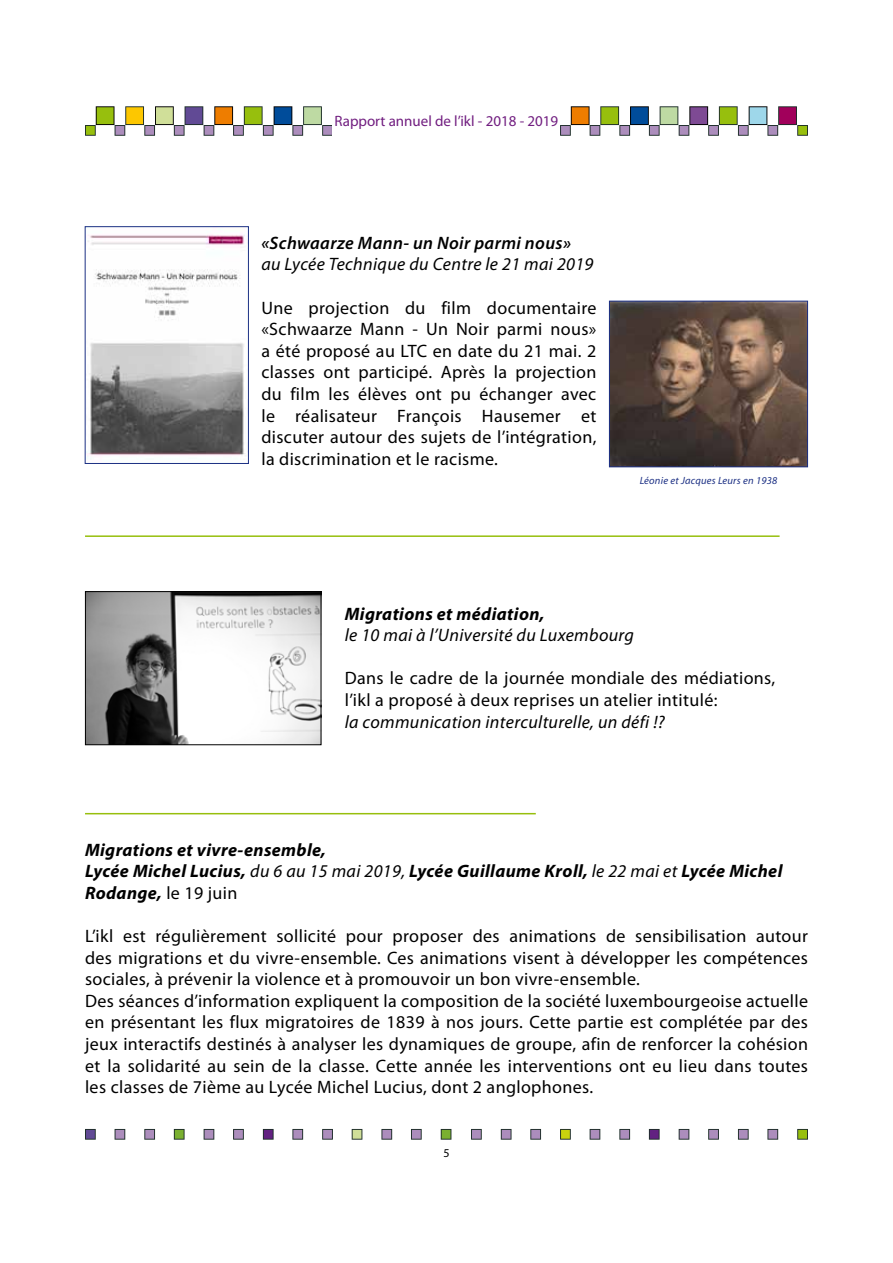
<style>
.page{position:relative;width:893px;height:1263px;background:#fff}
.page>*{position:absolute;margin:0;border:0;box-sizing:border-box;transform-origin:0 0}
.t1{font:18px/21.6px "Myriad Pro";letter-spacing:.02em;color:#000}
.t2{font:italic 700 18px/21.6px "Myriad Pro";letter-spacing:.02em;color:#000}
.t3{font:italic 18px "Myriad Pro";letter-spacing:.02em;color:#000}
.t4{font:italic 600 18px "Myriad Pro";letter-spacing:.02em;color:#000}
.t5{font:15px "Myriad Pro";color:#711e80}
.t6{font:12px "Myriad Pro";color:#000}
.t7{font:italic 10.5px "Myriad Pro";letter-spacing:.02em;color:#1c3084}
.s1{font-weight:400}
.s2{font-weight:400;font-style:normal}
</style>
<div class="page">
<svg style="left:85px;top:106px;width:723px;height:30px"></svg>
<div style="left:333px;top:103px;width:227px;height:34px;background:#fff"></div>
<svg style="left:85px;top:1129px;width:11px;height:11px"></svg>
<svg style="left:115px;top:1129px;width:10px;height:11px"></svg>
<svg style="left:144px;top:1129px;width:11px;height:11px"></svg>
<svg style="left:174px;top:1129px;width:11px;height:11px"></svg>
<svg style="left:204px;top:1129px;width:10px;height:11px"></svg>
<svg style="left:233px;top:1129px;width:11px;height:11px"></svg>
<svg style="left:263px;top:1129px;width:11px;height:11px"></svg>
<svg style="left:292px;top:1129px;width:11px;height:11px"></svg>
<svg style="left:322px;top:1129px;width:11px;height:11px"></svg>
<svg style="left:352px;top:1129px;width:10px;height:11px"></svg>
<svg style="left:381px;top:1129px;width:11px;height:11px"></svg>
<svg style="left:411px;top:1129px;width:11px;height:11px"></svg>
<svg style="left:441px;top:1129px;width:10px;height:11px"></svg>
<svg style="left:471px;top:1129px;width:11px;height:11px"></svg>
<svg style="left:501px;top:1129px;width:10px;height:11px"></svg>
<svg style="left:530px;top:1129px;width:11px;height:11px"></svg>
<svg style="left:560px;top:1129px;width:11px;height:11px"></svg>
<svg style="left:590px;top:1129px;width:10px;height:11px"></svg>
<svg style="left:619px;top:1129px;width:11px;height:11px"></svg>
<svg style="left:649px;top:1129px;width:11px;height:11px"></svg>
<svg style="left:679px;top:1129px;width:10px;height:11px"></svg>
<svg style="left:708px;top:1129px;width:11px;height:11px"></svg>
<svg style="left:738px;top:1129px;width:11px;height:11px"></svg>
<svg style="left:767px;top:1129px;width:11px;height:11px"></svg>
<svg style="left:797px;top:1129px;width:11px;height:11px"></svg>
<img style="left:87px;top:234px;width:158px;height:225px">
<div style="left:85px;top:226px;width:164px;height:238px;border:1px solid #1c3084"></div>
<hr style="left:85px;top:535px;width:695px;height:2px;background:#97bf0d">
<hr style="left:85px;top:813px;width:451px;height:1px;background:#97bf0d">
<img style="left:611px;top:303px;width:195px;height:162px">
<div style="left:609px;top:301px;width:199px;height:166px;border:1px solid #1c3084"></div>
<img style="left:87px;top:593px;width:232px;height:150px">
<div style="left:85px;top:591px;width:236px;height:154px;border:1px solid #000"></div>
<p class="t5" style="left:334px;top:111px;width:225px">Rapport annuel de l’ikl - 2018 - 2019</p>
<p class="t4" style="left:261px;top:231px;width:311px">«Schwaarze Mann- un Noir parmi nous»</p>
<p class="t3" style="left:261px;top:253px;width:334px">au Lycée Technique du Centre le 21 mai 2019</p>
<p class="t1" style="left:261px;top:296px;width:336px;text-align:justify">Une projection du film documentaire «Schwaarze Mann - Un Noir parmi nous» a été proposé au LTC en date du 21 mai. 2 classes ont participé. Après la projection du film les élèves ont pu échanger avec le réalisateur François Hausemer et discuter autour des sujets de l’intégration, la discrimination et le racisme.</p>
<p class="t7" style="left:640px;top:474px;width:139px">Léonie et Jacques Leurs en 1938</p>
<p class="t2" style="left:345px;top:602px;width:201px">Migrations et médiation,</p>
<p class="t3" style="left:345px;top:624px;width:291px">le 10 mai à l’Université du Luxembourg</p>
<p class="t1" style="left:345px;top:667px;width:432px">Dans le cadre de la journée mondiale des médiations, l’ikl a proposé à deux reprises un atelier intitulé:</p>
<p class="t3" style="left:345px;top:710px;width:322px">la communication interculturelle, un défi !?</p>
<p class="t2" style="left:85px;top:838px;width:699px">Migrations et vivre-ensemble,<br>Lycée Michel Lucius, <span class="s1">du 6 au 15 mai 2019,</span> Lycée Guillaume Kroll, <span class="s1">le 22 mai et</span> Lycée Michel<br>Rodange, <span class="s2">le 19 juin</span></p>
<p class="t1" style="left:85px;top:925px;width:725px">L’ikl est régulièrement sollicité pour proposer des animations de sensibilisation autour des migrations et du vivre-ensemble. Ces animations visent à développer les compétences sociales, à prévenir la violence et à promouvoir un bon vivre-ensemble.<br>Des séances d’information expliquent la composition de la société luxembourgeoise actuelle en présentant les flux migratoires de 1839 à nos jours. Cette partie est complétée par des jeux interactifs destinés à analyser les dynamiques de groupe, afin de renforcer la cohésion et la solidarité au sein de la classe. Cette année les interventions ont eu lieu dans toutes les classes de 7ième au Lycée Michel Lucius, dont 2 anglophones.</p>
<p class="t6" style="left:443px;top:1145px;width:8px">5</p>
</div>
